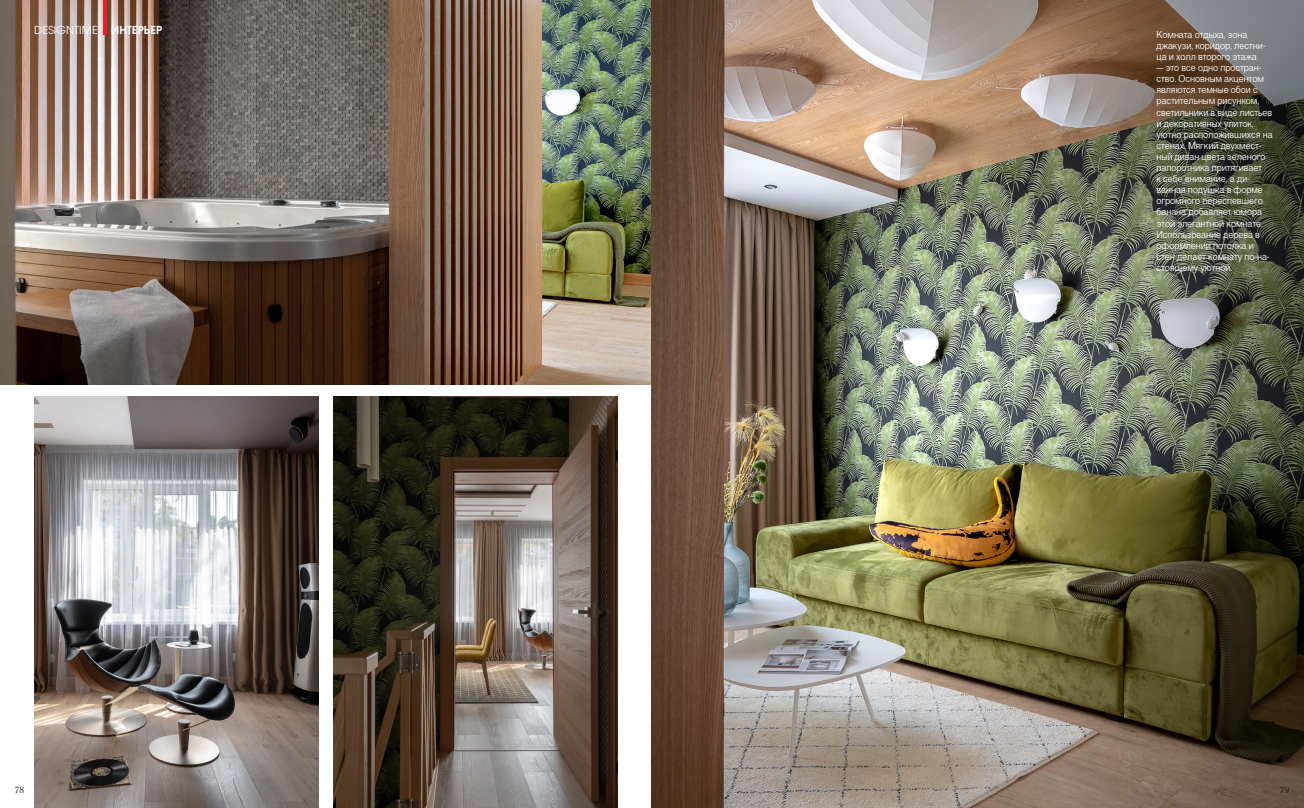
<style>
.page{position:relative;width:1304px;height:808px;background:#fff}
.page>*{position:absolute;margin:0;border:0;box-sizing:border-box;transform-origin:0 0}
.t1{font:11px "Avant Garde Gothic Book ITC";letter-spacing:.01em;color:#fff}
.Текст_статьи{font:200 9.5px/11.1px "Cyrvetica";letter-spacing:-.01em;color:#fff}
.t2{font:9px "Kudriashov";color:#231f20}
.s1{font-family:"Avant Garde Gothic Demi ITC"}
</style>
<div class="page">
<img style="left:0;top:0;width:651px;height:384px">
<hr style="left:103px;top:0;width:3px;height:34px;background:#ee1d23">
<img style="left:652px;top:0;width:652px;height:808px">
<img style="left:333px;top:396px;width:285px;height:412px">
<img style="left:34px;top:396px;width:285px;height:412px">
<p class="t1" style="left:34px;top:23px;width:130px">DESIGNTIME <span class="s1">ИНТЕРЬЕР</span></p>
<p class="Текст_статьи" style="left:1157px;top:30px;width:110px">Комната отдыха, зона джакузи, коридор, лестни&shy;ца и холл второго этажа</p>
<p class="Текст_статьи" style="left:1157px;top:63px;width:118px">— это все одно простран&shy;ство. Основным акцентом являются темные обои с растительным рисунком, светильники в виде листьев и декоративных улиток, уютно расположившихся на стенах. Мягкий двухмест&shy;ный диван цвета зеленого папоротника притягивает<br>к себе внимание, а ди&shy;ванная подушка в форме огромного переспевшего банана добавляет юмора этой элегантной комнате.<br>Использование дерева в оформлении потолка и стен делает комнату по-на&shy;стоящему уютной.</p>
<p class="t2" style="left:15px;top:785px;width:11px">78</p>
<p class="t2" style="left:1280px;top:785px;width:11px">79</p>
</div>
